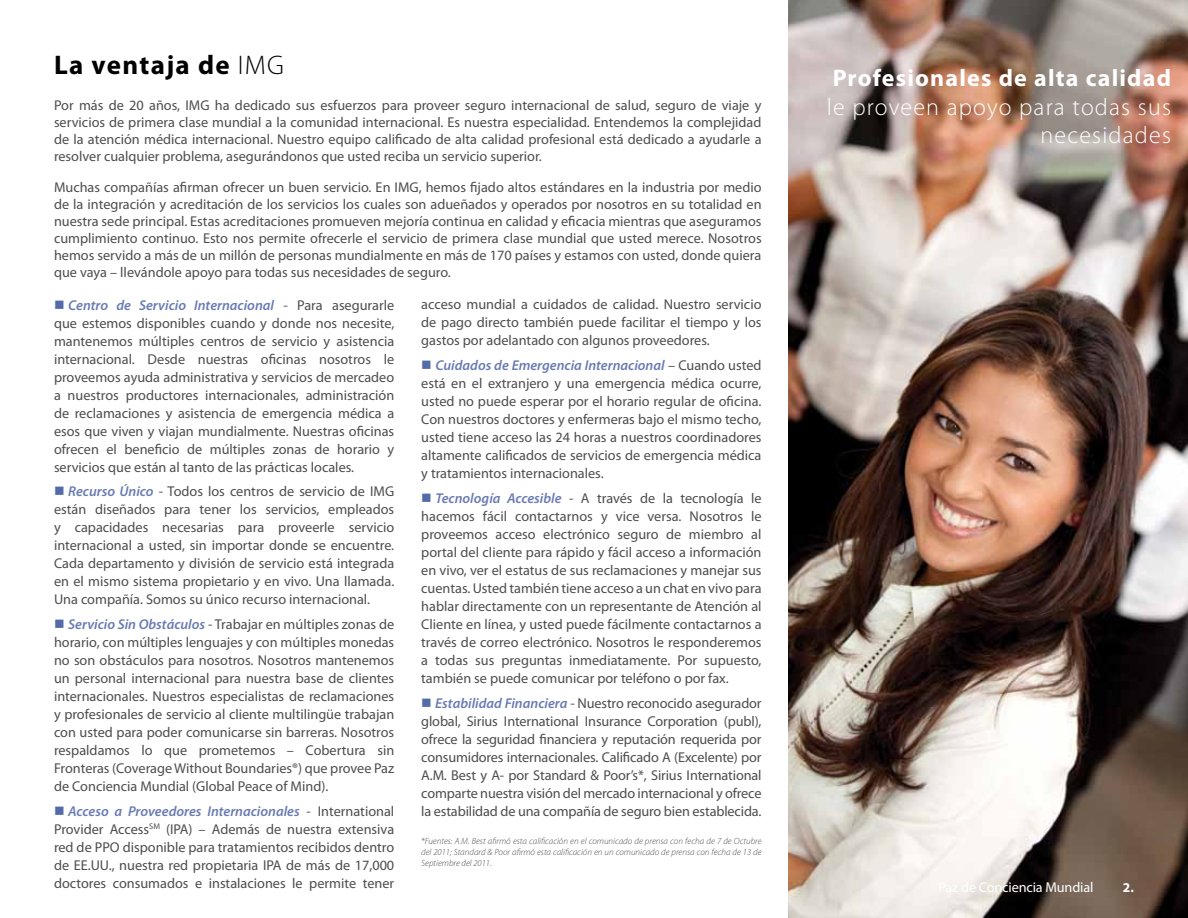
<style>
.page{position:relative;width:1188px;height:918px;background:#fff}
.page>*{position:absolute;margin:0;border:0;box-sizing:border-box;transform-origin:0 0}
.t1{font:700 27px "Myriad Pro";letter-spacing:.05em;color:#000}
.t2{font:300 24px/28.8px "Myriad Pro";letter-spacing:.05em;color:#fff;text-align:right}
.t3{font:700 24px "Myriad Pro";letter-spacing:.05em;color:#fff}
.t4{font:14.25px/18px "Myriad Pro";color:#4d4d4f;text-align:justify}
.t5{font:14.25px "Myriad Pro";letter-spacing:-.01em;color:#fff}
.t6{font:700 13.5px "Myriad Pro";color:#fff}
.t7{font:italic 300 9px/10.8px "Myriad Pro";color:#4d4d4f;text-align:justify}
.s1{font-weight:300}
.s2{color:#546ba9}
.s3{font-weight:600;font-style:italic;color:#697bb3}
</style>
<div class="page">
<img style="left:788px;top:0;width:400px;height:918px">
<h1 class="t1" style="left:54px;top:48px;width:232px">La ventaja de <span class="s1">IMG</span></h1>
<p class="t4" style="left:54px;top:96px;width:709px;line-height:17.1px">Por más de 20 años, IMG ha dedicado sus esfuerzos para proveer seguro internacional de salud, seguro de viaje y servicios de primera clase mundial a la comunidad internacional. Es nuestra especialidad. Entendemos la complejidad de la atención médica internacional. Nuestro equipo calificado de alta calidad profesional está dedicado a ayudarle a resolver cualquier problema, asegurándonos que usted reciba un servicio superior.</p>
<p class="t4" style="left:54px;top:178px;width:709px;line-height:17.1px">Muchas compañías afirman ofrecer un buen servicio. En IMG, hemos fijado altos estándares en la industria por medio de la integración y acreditación de los servicios los cuales son adueñados y operados por nosotros en su totalidad en nuestra sede principal. Estas acreditaciones promueven mejoría continua en calidad y eficacia mientras que aseguramos cumplimiento continuo. Esto nos permite ofrecerle el servicio de primera clase mundial que usted merece. Nosotros hemos servido a más de un millón de personas mundialmente en más de 170 países y estamos con usted, donde quiera que vaya – llevándole apoyo para todas sus necesidades de seguro.</p>
<p class="t4" style="left:54px;top:296px;width:342px"><span class="s2">■</span> <span class="s3">Centro de Servicio Internacional</span> - Para asegurarle que estemos disponibles cuando y donde nos necesite, mantenemos múltiples centros de servicio y asistencia internacional. Desde nuestras oficinas nosotros le proveemos ayuda administrativa y servicios de mercadeo a nuestros productores internacionales, administración de reclamaciones y asistencia de emergencia médica a esos que viven y viajan mundialmente. Nuestras oficinas ofrecen el beneficio de múltiples zonas de horario y servicios que están al tanto de las prácticas locales.</p>
<p class="t4" style="left:54px;top:482px;width:342px"><span class="s2">■</span> <span class="s3">Recurso Único</span> - Todos los centros de servicio de IMG están diseñados para tener los servicios, empleados y capacidades necesarias para proveerle servicio internacional a usted, sin importar donde se encuentre.<br>Cada departamento y división de servicio está integrada en el mismo sistema propietario y en vivo. Una llamada.<br>Una compañía. Somos su único recurso internacional.</p>
<p class="t4" style="left:54px;top:615px;width:342px"><span class="s2">■</span> <span class="s3">Servicio Sin Obstáculos</span> - Trabajar en múltiples zonas de horario, con múltiples lenguajes y con múltiples monedas no son obstáculos para nosotros. Nosotros mantenemos un personal internacional para nuestra base de clientes internacionales. Nuestros especialistas de reclamaciones y profesionales de servicio al cliente multilingüe trabajan con usted para poder comunicarse sin barreras. Nosotros respaldamos lo que prometemos – Cobertura sin Fronteras (Coverage Without Boundaries®) que provee Paz de Conciencia Mundial (Global Peace of Mind).</p>
<p class="t4" style="left:54px;top:802px;width:342px"><span class="s2">■</span> <span class="s3">Acceso a Proveedores Internacionales</span> - International Provider Access<sup>SM</sup> (IPA) – Además de nuestra extensiva red de PPO disponible para tratamientos recibidos dentro de EE.UU., nuestra red propietaria IPA de más de 17,000 doctores consumados e instalaciones le permite tener</p>
<p class="t4" style="left:421px;top:295px;width:342px">acceso mundial a cuidados de calidad. Nuestro servicio de pago directo también puede facilitar el tiempo y los gastos por adelantado con algunos proveedores.</p>
<p class="t4" style="left:421px;top:356px;width:342px"><span class="s2">■</span> <span class="s3">Cuidados de Emergencia Internacional</span> – Cuando usted está en el extranjero y una emergencia médica ocurre, usted no puede esperar por el horario regular de oficina.<br>Con nuestros doctores y enfermeras bajo el mismo techo, usted tiene acceso las 24 horas a nuestros coordinadores altamente calificados de servicios de emergencia médica y tratamientos internacionales.</p>
<p class="t4" style="left:421px;top:489px;width:342px"><span class="s2">■</span> <span class="s3">Tecnología Accesible</span> - A través de la tecnología le hacemos fácil contactarnos y vice versa. Nosotros le proveemos acceso electrónico seguro de miembro al portal del cliente para rápido y fácil acceso a información en vivo, ver el estatus de sus reclamaciones y manejar sus cuentas. Usted también tiene acceso a un chat en vivo para hablar directamente con un representante de Atención al Cliente en línea, y usted puede fácilmente contactarnos a través de correo electrónico. Nosotros le responderemos a todas sus preguntas inmediatamente. Por supuesto, también se puede comunicar por teléfono o por fax.</p>
<p class="t4" style="left:421px;top:694px;width:342px"><span class="s2">■</span> <span class="s3">Estabilidad Financiera</span> - Nuestro reconocido asegurador global, Sirius International Insurance Corporation (publ), ofrece la seguridad financiera y reputación requerida por consumidores internacionales. Calificado A (Excelente) por A.M. Best y A- por Standard &amp; Poor’s*, Sirius International comparte nuestra visión del mercado internacional y ofrece la estabilidad de una compañía de seguro bien establecida.</p>
<p class="t7" style="left:421px;top:836px;width:342px">*Fuentes: A.M. Best afirmó esta calificación en el comunicado de prensa con fecha de 7 de Octubre del 2011; Standard &amp; Poor afirmó esta calificación en un comunicado de prensa con fecha de 13 de Septiembre del 2011.</p>
<h2 class="t3" style="left:833px;top:62px;width:340px">Profesionales de alta calidad</h2>
<h2 class="t2" style="left:827px;top:93px;width:346px">le proveen apoyo para todas sus necesidades</h2>
<p class="t5" style="left:939px;top:879px;width:157px">Paz de Conciencia Mundial</p>
<p class="t6" style="left:1123px;top:879px;width:13px">2.</p>
</div>
